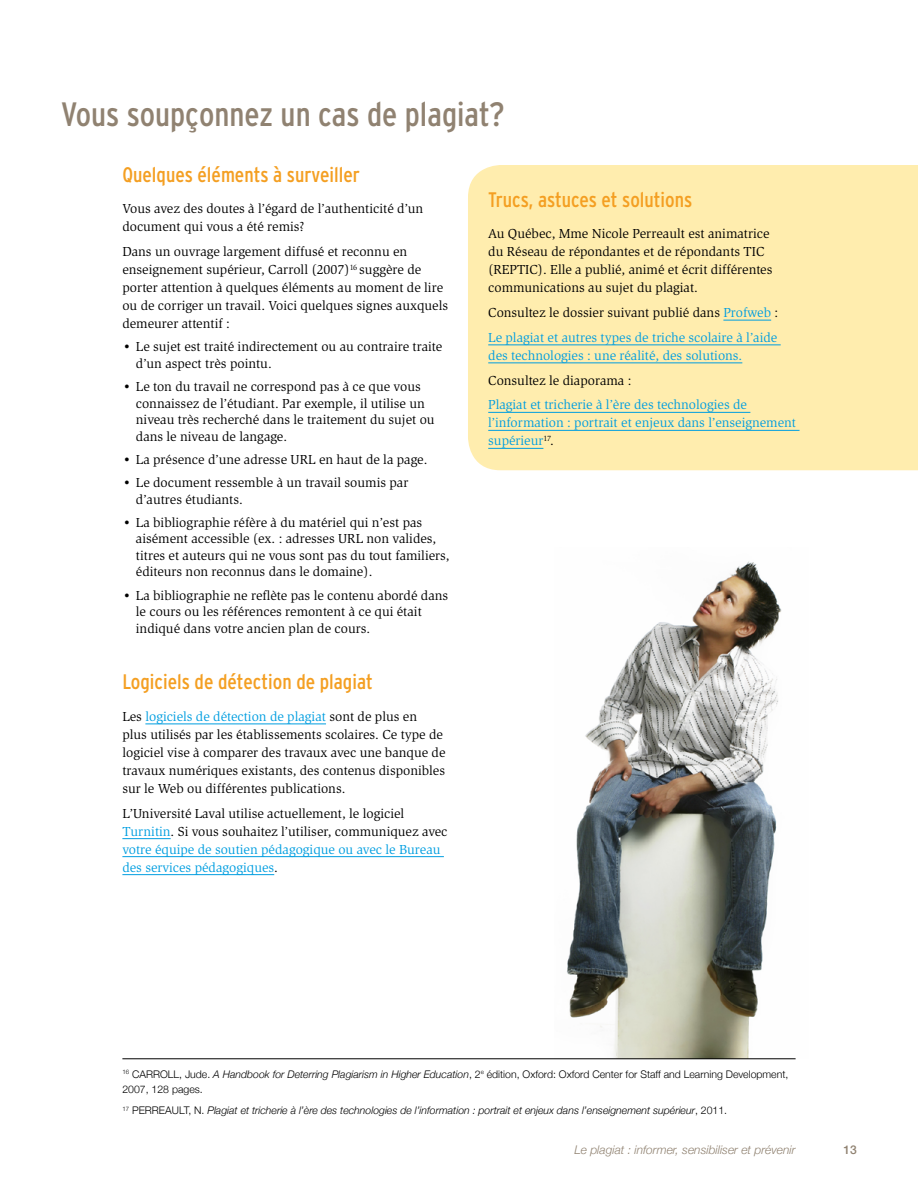
<style>
.page{position:relative;width:918px;height:1188px;background:#fff}
.page>*{position:absolute;margin:0;border:0;box-sizing:border-box;transform-origin:0 0}
.t1{font:condensed 33.75px "Interstate";color:#908271}
.t2{font:condensed 21px "Interstate";color:#f49f22}
.t3{font:13.5px/18px "Slimbach ITC";color:#000}
.t4{font:13.5px/18px "Slimbach ITC";color:#009ee0}
.t5{font:italic 300 12px "Helvetica Neue";color:#908271}
.t6{font:500 12px "Helvetica Neue";color:#908271}
.t7{font:300 10.5px/15px "Helvetica Neue";color:#000}
.t8{font:italic 300 10.5px "Helvetica Neue";color:#000}
.s1{color:#009ee0}
.s2{color:#000}
.s3{font-style:italic}
.s4{font-style:normal}
</style>
<div class="page">
<hr style="left:145px;top:724px;width:181px;height:1px;background:#009ee0">
<hr style="left:122px;top:838px;width:49px;height:1px;background:#009ee0">
<hr style="left:122px;top:856px;width:322px;height:1px;background:#009ee0">
<hr style="left:122px;top:874px;width:152px;height:1px;background:#009ee0">
<hr style="left:122px;top:1059px;width:674px;height:1px;background:#000">
<img style="left:566px;top:561px;width:216px;height:497px">
<div style="left:468px;top:165px;width:450px;height:305px;background:#ffedae"></div>
<hr style="left:723px;top:320px;width:48px;height:1px;background:#009ee0">
<hr style="left:488px;top:344px;width:293px;height:1px;background:#009ee0">
<hr style="left:488px;top:362px;width:254px;height:1px;background:#009ee0">
<hr style="left:488px;top:412px;width:262px;height:1px;background:#009ee0">
<hr style="left:488px;top:430px;width:312px;height:1px;background:#009ee0">
<hr style="left:488px;top:448px;width:55px;height:1px;background:#009ee0">
<h1 class="t1" style="left:61px;top:96px;width:445px">Vous soupçonnez un cas de plagiat?</h1>
<h2 class="t2" style="left:122px;top:163px;width:239px">Quelques éléments à surveiller</h2>
<p class="t3" style="left:122px;top:200px;width:302px">Vous avez des doutes à l’égard de l’authenticité d’un document qui vous a été remis?</p>
<p class="t3" style="left:122px;top:243px;width:327px">Dans un ouvrage largement diffusé et reconnu en enseignement supérieur, Carroll (2007)<sup>16</sup> suggère de porter attention à quelques éléments au moment de lire ou de corriger un travail. Voici quelques signes auxquels demeurer attentif :</p>
<p class="t3" style="left:136px;top:339px;width:308px;line-height:16.5px;text-indent:-14px">• Le sujet est traité indirectement ou au contraire traite d’un aspect très pointu.</p>
<p class="t3" style="left:136px;top:379px;width:300px;line-height:16.5px;text-indent:-14px">• Le ton du travail ne correspond pas à ce que vous connaissez de l’étudiant. Par exemple, il utilise un niveau très recherché dans le traitement du sujet ou dans le niveau de langage.</p>
<p class="t3" style="left:122px;top:451px;width:307px">• La présence d’une adresse URL en haut de la page.</p>
<p class="t3" style="left:136px;top:475px;width:274px;line-height:16.5px;text-indent:-14px">• Le document ressemble à un travail soumis par d’autres étudiants.</p>
<p class="t3" style="left:136px;top:514px;width:315px;line-height:16.5px;text-indent:-14px">• La bibliographie réfère à du matériel qui n’est pas aisément accessible (ex. : adresses URL non valides, titres et auteurs qui ne vous sont pas du tout familiers, éditeurs non reconnus dans le domaine).</p>
<p class="t3" style="left:136px;top:587px;width:314px;line-height:16.5px;text-indent:-14px">• La bibliographie ne reflète pas le contenu abordé dans le cours ou les références remontent à ce qui était indiqué dans votre ancien plan de cours.</p>
<h2 class="t2" style="left:122px;top:670px;width:252px">Logiciels de détection de plagiat</h2>
<p class="t3" style="left:122px;top:708px;width:325px">Les <span class="s1">logiciels de détection de plagiat</span> sont de plus en<br>plus utilisés par les établissements scolaires. Ce type de logiciel vise à comparer des travaux avec une banque de travaux numériques existants, des contenus disponibles sur le Web ou différentes publications.</p>
<p class="t3" style="left:122px;top:804px;width:327px">L’Université Laval utilise actuellement, le logiciel <span class="s1">Turnitin</span>. Si vous souhaitez l’utiliser, communiquez avec <span class="s1">votre équipe de soutien pédagogique ou avec le Bureau des services pédagogiques</span>.</p>
<h2 class="t2" style="left:488px;top:188px;width:206px">Trucs, astuces et solutions</h2>
<p class="t3" style="left:488px;top:225px;width:286px">Au Québec, Mme Nicole Perreault est animatrice du Réseau de répondantes et de répondants TIC (REPTIC). Elle a publié, animé et écrit différentes communications au sujet du plagiat.</p>
<p class="t4" style="left:488px;top:300px;width:292px;line-height:24.8px"><span class="s2">Consultez le dossier suivant publié dans</span> Profweb <span class="s2">:<br></span>Le plagiat et autres types de triche scolaire à l’aide</p>
<p class="t4" style="left:488px;top:347px;width:256px">des technologies : une réalité, des solutions.</p>
<p class="t3" style="left:488px;top:371px;width:145px">Consultez le diaporama :</p>
<p class="t4" style="left:488px;top:396px;width:309px">Plagiat et tricherie à l’ère des technologies de l’information : portrait et enjeux dans l’enseignement supérieur<sup>17</sup><span class="s2">.</span></p>
<p class="t7" style="left:122px;top:1066px;width:668px"><sup>16</sup> CARROLL, Jude. <span class="s3">A Handbook for Deterring Plagiarism in Higher Education</span>, 2<sup>e</sup> édition, Oxford: Oxford Center for Staff and Learning Development,<br>2007, 128 pages.</p>
<p class="t8" style="left:122px;top:1104px;width:606px"><sup>17</sup> <span class="s4">PERREAULT, N.</span> Plagiat et tricherie à l’ère des technologies de l’information : portrait et enjeux dans l’enseignement supérieur<span class="s4">, 2011.</span></p>
<p class="t5" style="left:574px;top:1143px;width:223px">Le plagiat : informer, sensibiliser et prévenir</p>
<p class="t6" style="left:843px;top:1143px;width:15px">13</p>
</div>
